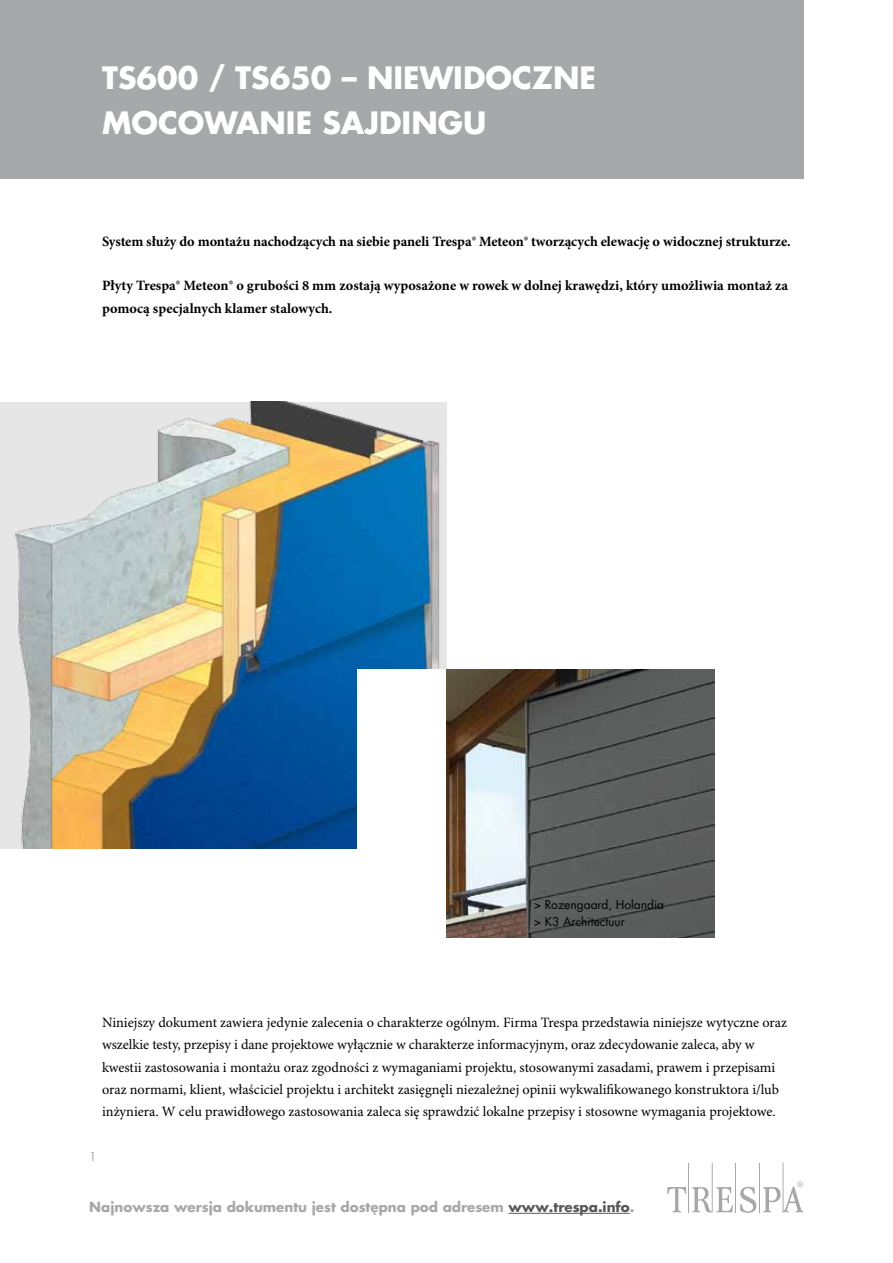
<style>
.page{position:relative;width:893px;height:1263px;background:#fff}
.page>*{position:absolute;margin:0;border:0;box-sizing:border-box;transform-origin:0 0}
.t1{font:700 30px/44.7px "Futura LT Pro";color:#fff}
.t2{font:14.25px/22.4px "Minion Pro";color:#000}
.t3{font:700 14.25px/22.4px "Minion Pro";letter-spacing:-.005em;color:#000}
.t4{font:700 13.5px "Futura LT Pro";color:#a7a8aa}
.t5{font:12px/16.5px "TR Futura";color:#000}
.t6{font:12px "TR Futura";color:#a7a8aa}
.s1{color:#58585a}
</style>
<div class="page">
<hr style="left:759px;top:1163px;width:1px;height:49px;background:#a7a8aa">
<hr style="left:783px;top:1163px;width:1px;height:49px;background:#a7a8aa">
<hr style="left:735px;top:1163px;width:1px;height:49px;background:#a7a8aa">
<hr style="left:712px;top:1163px;width:1px;height:49px;background:#a7a8aa">
<hr style="left:688px;top:1163px;width:1px;height:49px;background:#a7a8aa">
<svg style="left:740px;top:1187px;width:16px;height:26px"></svg>
<svg style="left:667px;top:1187px;width:19px;height:25px"></svg>
<svg style="left:692px;top:1187px;width:41px;height:25px"></svg>
<svg style="left:763px;top:1181px;width:40px;height:31px"></svg>
<hr style="left:508px;top:1213px;width:122px;height:1px;background:#58585a">
<div style="left:0;top:0;width:804px;height:179px;background:#a7a8aa"></div>
<img style="left:0;top:402px;width:446px;height:446px">
<div style="left:357px;top:670px;width:179px;height:357px;background:#fff"></div>
<img style="left:446px;top:670px;width:268px;height:268px">
<h1 class="t1" style="left:102px;top:55px;width:496px">TS600 / TS650 – n iewidoczn e mocowan ie sajdingu</h1>
<p class="t3" style="left:102px;top:230px;width:690px">System służy do montażu nachodzących na siebie paneli Trespa® Meteon® tworzących elewację o widocznej strukturze.</p>
<p class="t3" style="left:102px;top:275px;width:688px">Płyty Trespa® Meteon® o grubości 8 mm zostają wyposażone w rowek w dolnej krawędzi, który umożliwia montaż za pomocą specjalnych klamer stalowych.</p>
<p class="t5" style="left:534px;top:896px;width:132px">&gt; Rozengaard, Holandia &gt; K3 Architectuur</p>
<p class="t2" style="left:102px;top:1012px;width:687px">Niniejszy dokument zawiera jedynie zalecenia o charakterze ogólnym. Firma Trespa przedstawia niniejsze wytyczne oraz wszelkie testy, przepisy i dane projektowe wyłącznie w charakterze informacyjnym, oraz zdecydowanie zaleca, aby w kwestii zastosowania i montażu oraz zgodności z wymaganiami projektu, stosowanymi zasadami, prawem i przepisami oraz normami, klient, właściciel projektu i architekt zasięgnęli niezależnej opinii wykwalifikowanego konstruktora i/lub inżyniera. W celu prawidłowego zastosowania zaleca się sprawdzić lokalne przepisy i stosowne wymagania projektowe.</p>
<p class="t6" style="left:89px;top:1148px;width:9px">1</p>
<p class="t4" style="left:89px;top:1196px;width:547px">Najnowsza wersja dokumentu jest dostępna pod adresem <span class="s1">www.trespa.info</span>.</p>
</div>
